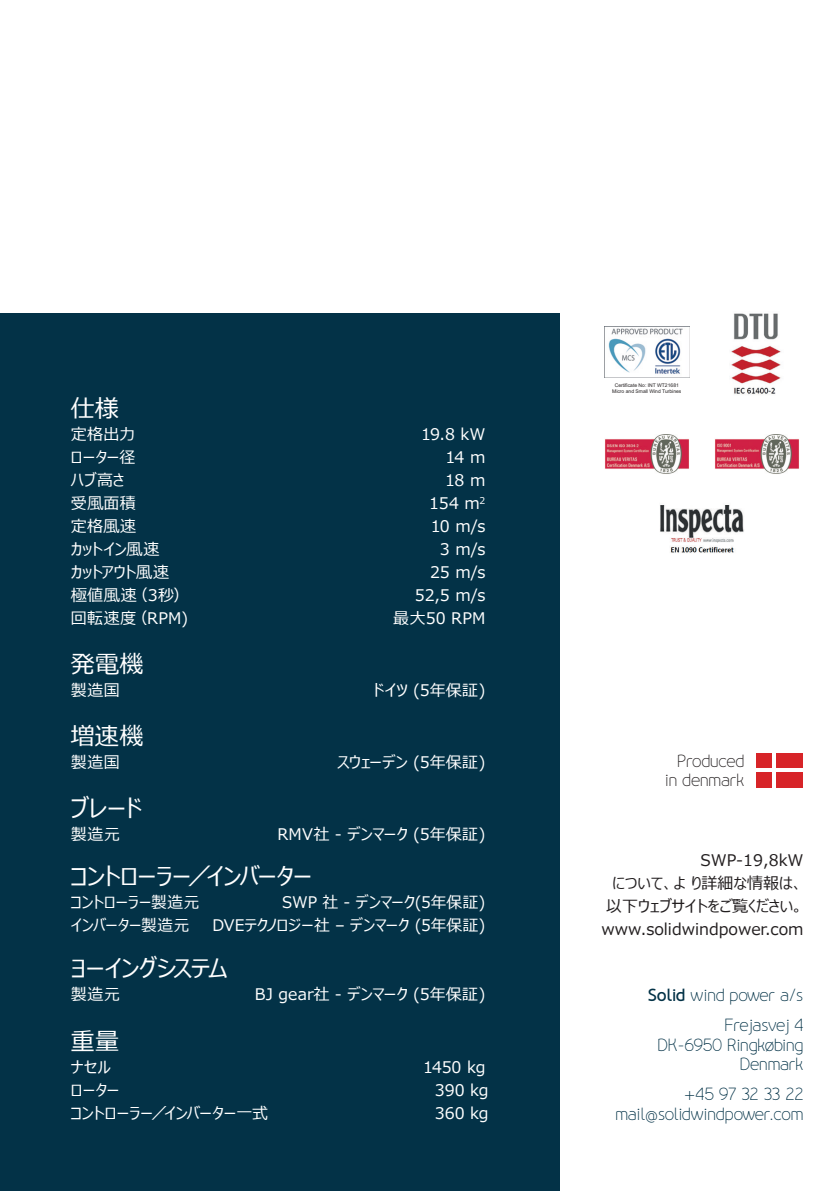
<style>
.page{position:relative;width:840px;height:1191px;background:#fff}
.page>*{position:absolute;margin:0;border:0;box-sizing:border-box;transform-origin:0 0}
.t1{font:24px "Meiryo UI";letter-spacing:-.025em;color:#fff}
.t2{font:16px "Meiryo UI";letter-spacing:.01em;color:#fff}
.t3{font:100 16px/19.2px "Nevo";letter-spacing:-.01em;color:#033247;text-align:right}
.t4{font:16px/23px "Meiryo UI";color:#231f20;text-align:right}
.t5{font:100 16px/19.2px "Nevo";letter-spacing:-.01em;color:#231f20;text-align:right}
.t6{font:16px "Meiryo UI";letter-spacing:-.01em;color:#fff}
.t7{font:5px/6px "Arial";color:#231f20;text-align:center}
.s1{font-weight:600}
</style>
<div class="page">
<div style="left:0;top:313px;width:559px;height:878px;background:#033247"></div>
<div style="left:755px;top:753px;width:15px;height:15px;background:#d72428"></div>
<div style="left:775px;top:753px;width:26px;height:15px;background:#d72428"></div>
<div style="left:755px;top:773px;width:15px;height:15px;background:#d72428"></div>
<div style="left:775px;top:773px;width:26px;height:15px;background:#d72428"></div>
<img style="left:731px;top:313px;width:50px;height:82px">
<img style="left:660px;top:505px;width:83px;height:48px">
<img style="left:604px;top:327px;width:85px;height:51px">
<img style="left:605px;top:434px;width:84px;height:40px">
<img style="left:715px;top:434px;width:83px;height:40px">
<h1 class="t1" style="left:71px;top:392px;width:49px">仕様</h1>
<p class="t2" style="left:71px;top:423px;width:66px">定格出力</p>
<p class="t2" style="left:421px;top:423px;width:66px">19.8 kW</p>
<p class="t2" style="left:71px;top:446px;width:66px">ローター径</p>
<p class="t2" style="left:445px;top:446px;width:41px">14 m</p>
<p class="t2" style="left:71px;top:469px;width:55px">ハブ高さ</p>
<p class="t2" style="left:445px;top:469px;width:42px">18 m</p>
<p class="t2" style="left:71px;top:492px;width:66px">受風面積</p>
<p class="t2" style="left:429px;top:492px;width:58px">154 m<sup>2</sup></p>
<p class="t2" style="left:71px;top:515px;width:67px">定格風速</p>
<p class="t2" style="left:430px;top:515px;width:56px">10 m/s</p>
<p class="t2" style="left:71px;top:538px;width:90px">カットイン風速</p>
<p class="t2" style="left:439px;top:538px;width:47px">3 m/s</p>
<p class="t2" style="left:71px;top:561px;width:100px">カットアウト風速</p>
<p class="t2" style="left:430px;top:561px;width:57px">25 m/s</p>
<p class="t2" style="left:71px;top:584px;width:120px">極値風速（3秒）</p>
<p class="t2" style="left:415px;top:584px;width:72px">52,5 m/s</p>
<p class="t2" style="left:71px;top:607px;width:119px">回転速度（RPM)</p>
<p class="t2" style="left:393px;top:607px;width:94px">最大50 RPM</p>
<h1 class="t1" style="left:71px;top:647px;width:74px">発電機</h1>
<p class="t2" style="left:71px;top:679px;width:50px">製造国</p>
<p class="t2" style="left:372px;top:679px;width:114px">ドイツ (5年保証)</p>
<h1 class="t1" style="left:71px;top:719px;width:74px">増速機</h1>
<p class="t2" style="left:71px;top:751px;width:50px">製造国</p>
<p class="t2" style="left:337px;top:751px;width:149px">スウェーデン (5年保証)</p>
<h1 class="t1" style="left:71px;top:791px;width:72px">ブレード</h1>
<p class="t2" style="left:71px;top:823px;width:51px">製造元</p>
<p class="t2" style="left:277px;top:823px;width:209px">RMV社 - デンマーク (5年保証)</p>
<h1 class="t1" style="left:71px;top:859px;width:243px">コントローラー／インバーター</h1>
<p class="t2" style="left:71px;top:891px;width:130px">コントローラー製造元</p>
<p class="t2" style="left:282px;top:891px;width:204px">SWP 社 - デンマーク(5年保証)</p>
<p class="t6" style="left:71px;top:914px;width:120px">インバーター製造元</p>
<p class="t2" style="left:212px;top:914px;width:274px">DVEテクノロジー社 – デンマーク (5年保証)</p>
<h1 class="t1" style="left:71px;top:951px;width:158px">ヨーイングシステム</h1>
<p class="t2" style="left:71px;top:982px;width:51px">製造元</p>
<p class="t2" style="left:255px;top:982px;width:232px">BJ gear社 - デンマーク (5年保証)</p>
<h1 class="t1" style="left:71px;top:1024px;width:50px">重量</h1>
<p class="t2" style="left:71px;top:1056px;width:41px">ナセル</p>
<p class="t2" style="left:423px;top:1056px;width:64px">1450 kg</p>
<p class="t2" style="left:71px;top:1079px;width:61px">ローター　</p>
<p class="t2" style="left:434px;top:1079px;width:55px">390 kg</p>
<p class="t2" style="left:71px;top:1102px;width:199px">コントローラー／インバーター一式</p>
<p class="t2" style="left:434px;top:1102px;width:55px">360 kg</p>
<p class="t7" style="left:611px;top:382px;width:71px">Certificate No: INT WT21681<br>Micro and Small Wind Turbines</p>
<p class="t5" style="left:665px;top:751px;width:81px">Produced in denmark</p>
<p class="t4" style="left:601px;top:849px;width:203px">SWP-19,8kW<br>について、よ り詳細な情報は、以下ウェブサイトをご覧ください。www.solidwindpower.com</p>
<p class="t3" style="left:647px;top:979px;width:157px;line-height:30.6px"><span class="s1">Solid</span> wind power a/s<br>Frejasvej 4</p>
<p class="t3" style="left:657px;top:1035px;width:147px">DK-6950 Ringkøbing<br>Denmark</p>
<p class="t3" style="left:615px;top:1084px;width:189px">+45 97 32 33 22 mail@solidwindpower.com</p>
</div>
